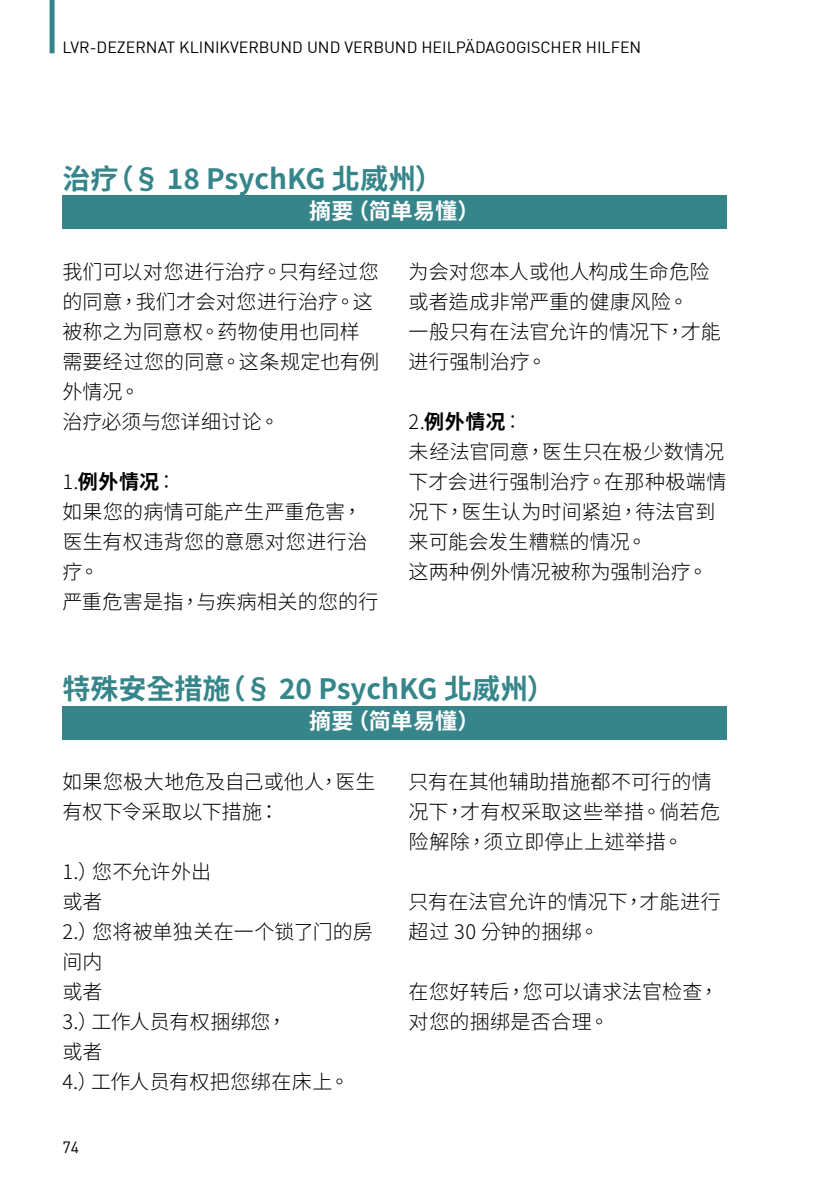
<style>
.page{position:relative;width:840px;height:1191px;background:#fff}
.page>*{position:absolute;margin:0;border:0;box-sizing:border-box;transform-origin:0 0}
.HEad_2_Chinesisch{font:700 28px "Source Han Sans TC";color:#35858a}
.HEad_3_Chinesisch{font:700 22px "Source Han Sans TC";color:#fff}
.grundtext_Chinesisch{font:300 20px/30px "Source Han Sans TC";letter-spacing:.01em;color:#000}
.grundtext_Chinesisch-2{font:700 20px "Source Han Sans TC";letter-spacing:.025em;color:#000}
.t1{font:16px "DIN";color:#000}
.s1{font-weight:300}
</style>
<div class="page">
<div style="left:50px;top:0;width:5px;height:53px;background:#35858a"></div>
<div style="left:62px;top:196px;width:664px;height:33px;background:#35858a"></div>
<div style="left:62px;top:706px;width:664px;height:33px;background:#35858a"></div>
<p class="t1" style="left:62px;top:37px;width:580px">LVR-DEZERNAT KLINIKVERBUND UND VERBUND HEILPÄDAGOGISCHER HILFEN</p>
<p class="HEad_2_Chinesisch" style="left:62px;top:163px;width:382px">治疗（§ 18 PsychKG 北威州）</p>
<p class="HEad_3_Chinesisch" style="left:309px;top:198px;width:172px">摘要（简单易懂）</p>
<p class="grundtext_Chinesisch" style="left:62px;top:257px;width:318px">我们可以对您进行治疗。只有经过您的同意，我们才会对您进行治疗。这被称之为同意权。药物使用也同样需要经过您的同意。这条规定也有例外情况。</p>
<p class="grundtext_Chinesisch" style="left:62px;top:407px;width:218px">治疗必须与您详细讨论。</p>
<p class="grundtext_Chinesisch-2" style="left:62px;top:470px;width:115px"><span class="s1">1.</span>例外情况<span class="s1">：</span></p>
<p class="grundtext_Chinesisch" style="left:62px;top:497px;width:306px">如果您的病情可能产生严重危害，医生有权违背您的意愿对您进行治疗。</p>
<p class="grundtext_Chinesisch" style="left:62px;top:587px;width:317px">严重危害是指，与疾病相关的您的行</p>
<p class="grundtext_Chinesisch" style="left:408px;top:257px;width:302px">为会对您本人或他人构成生命危险或者造成非常严重的健康风险。</p>
<p class="grundtext_Chinesisch" style="left:408px;top:317px;width:313px">一般只有在法官允许的情况下，才能进行强制治疗。</p>
<p class="grundtext_Chinesisch-2" style="left:408px;top:410px;width:116px"><span class="s1">2.</span>例外情况<span class="s1">：</span></p>
<p class="grundtext_Chinesisch" style="left:408px;top:437px;width:319px">未经法官同意，医生只在极少数情况下才会进行强制治疗。在那种极端情况下，医生认为时间紧迫，待法官到来可能会发生糟糕的情况。</p>
<p class="grundtext_Chinesisch" style="left:408px;top:557px;width:300px">这两种例外情况被称为强制治疗。</p>
<p class="HEad_2_Chinesisch" style="left:62px;top:673px;width:494px">特殊安全措施（§ 20 PsychKG 北威州）</p>
<p class="HEad_3_Chinesisch" style="left:309px;top:708px;width:172px">摘要（简单易懂）</p>
<p class="grundtext_Chinesisch" style="left:62px;top:767px;width:314px">如果您极大地危及自己或他人，医生有权下令采取以下措施：</p>
<p class="grundtext_Chinesisch" style="left:62px;top:857px;width:150px">1.）您不允许外出</p>
<p class="grundtext_Chinesisch" style="left:62px;top:887px;width:42px">或者</p>
<p class="grundtext_Chinesisch" style="left:62px;top:917px;width:312px">2.）您将被单独关在一个锁了门的房间内</p>
<p class="grundtext_Chinesisch" style="left:62px;top:977px;width:42px">或者</p>
<p class="grundtext_Chinesisch" style="left:62px;top:1007px;width:226px">3.）工作人员有权捆绑您，</p>
<p class="grundtext_Chinesisch" style="left:62px;top:1037px;width:42px">或者</p>
<p class="grundtext_Chinesisch" style="left:62px;top:1067px;width:288px">4.）工作人员有权把您绑在床上。</p>
<p class="t1" style="left:62px;top:1137px;width:18px">74</p>
<p class="grundtext_Chinesisch" style="left:408px;top:767px;width:313px">只有在其他辅助措施都不可行的情况下，才有权采取这些举措。倘若危险解除，须立即停止上述举措。</p>
<p class="grundtext_Chinesisch" style="left:408px;top:887px;width:313px">只有在法官允许的情况下，才能进行超过 30 分钟的捆绑。</p>
<p class="grundtext_Chinesisch" style="left:408px;top:977px;width:311px">在您好转后，您可以请求法官检查，对您的捆绑是否合理。</p>
</div>
